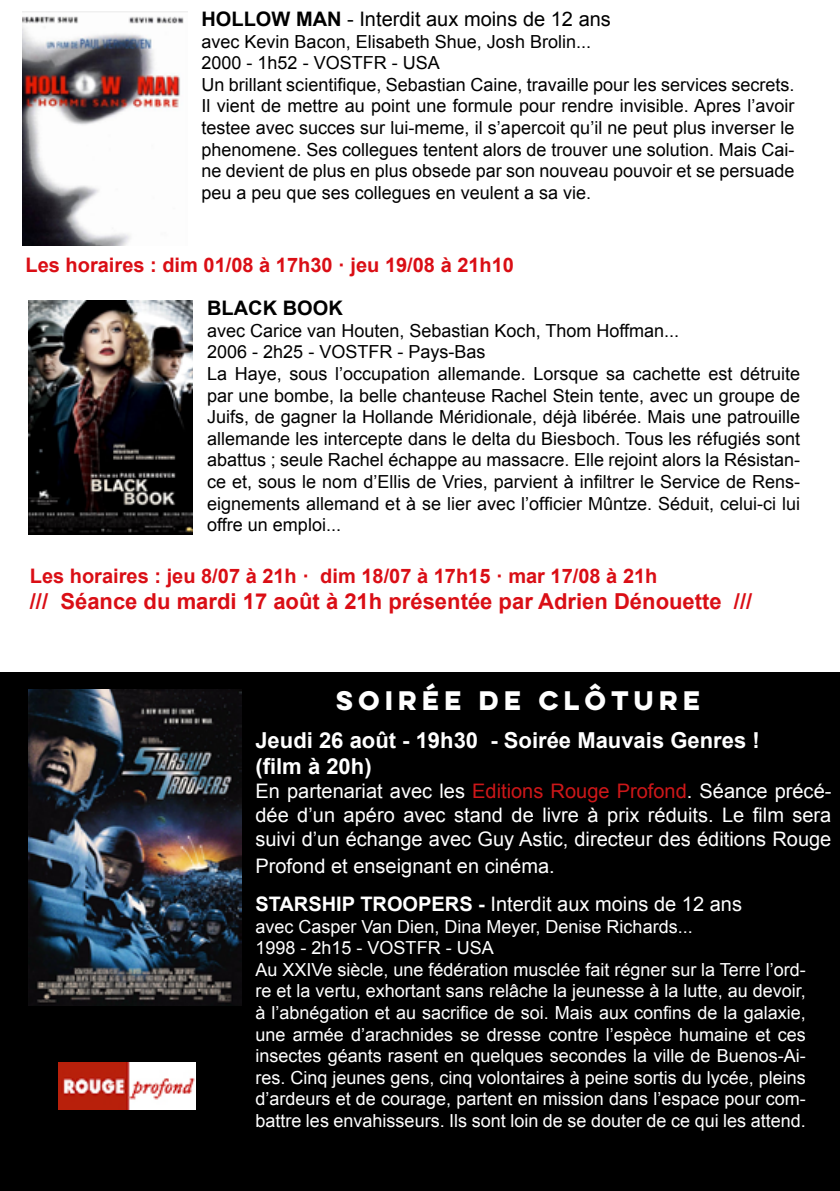
<style>
.page{position:relative;width:840px;height:1191px;background:#fff}
.page>*{position:absolute;margin:0;border:0;box-sizing:border-box;transform-origin:0 0}
.t1{font:700 24px "Lulo Clean W01 One";color:#fff}
.t2{font:700 22px "Arial";color:#da0e15}
.t3{font:700 22px/26.4px "Arial";color:#fff}
.t4{font:20px/24px "Arial";color:#fff;text-align:justify}
.t5{font:700 20px "Arial";color:#da0e15}
.t6{font:20px "Arial";color:#000}
.t7{font:700 20px "Arial";color:#000}
.t8{font:18px/21.6px "Arial";color:#000}
.t9{font:18px/21.6px "Arial";color:#fff}
.s1{font-weight:700}
.s2{color:#cd1719}
</style>
<div class="page">
<div style="left:0;top:672px;width:839px;height:519px;background:#000"></div>
<img style="left:28px;top:689px;width:213px;height:316px">
<img style="left:23px;top:11px;width:164px;height:234px">
<img style="left:28px;top:300px;width:165px;height:234px">
<img style="left:58px;top:1062px;width:138px;height:47px">
<p class="t6" style="left:201px;top:6px;width:410px"><span class="s1">HOLLOW MAN</span> - Interdit aux moins de 12 ans</p>
<p class="t8" style="left:201px;top:31px;width:594px">avec Kevin Bacon, Elisabeth Shue, Josh Brolin...<br>2000 - 1h52 - VOSTFR - USA<br>Un brillant scientifique, Sebastian Caine, travaille pour les services secrets.<br>Il vient de mettre au point une formule pour rendre invisible. Apres l’avoir testee avec succes sur lui-meme, il s’apercoit qu’il ne peut plus inverser le phenomene. Ses collegues tentent alors de trouver une solution. Mais Cai&shy;ne devient de plus en plus obsede par son nouveau pouvoir et se persuade peu a peu que ses collegues en veulent a sa vie.</p>
<p class="t5" style="left:26px;top:252px;width:490px">Les horaires : dim 01/08 à 17h30 · jeu 19/08 à 21h10</p>
<p class="t7" style="left:207px;top:295px;width:137px">BLACK BOOK</p>
<p class="t8" style="left:207px;top:320px;width:594px">avec Carice van Houten, Sebastian Koch, Thom Hoffman...<br>2006 - 2h25 - VOSTFR - Pays-Bas<br>La Haye, sous l’occupation allemande. Lorsque sa cachette est détruite par une bombe, la belle chanteuse Rachel Stein tente, avec un groupe de Juifs, de gagner la Hollande Méridionale, déjà libérée. Mais une patrouille allemande les intercepte dans le delta du Biesboch. Tous les réfugiés sont abattus ; seule Rachel échappe au massacre. Elle rejoint alors la Résistan&shy;ce et, sous le nom d’Ellis de Vries, parvient à infiltrer le Service de Rens&shy;eignements allemand et à se lier avec l’officier Mûntze. Séduit, celui-ci lui offre un emploi...</p>
<p class="t5" style="left:30px;top:562px;width:628px">Les horaires : jeu 8/07 à 21h · dim 18/07 à 17h15 · mar 17/08 à 21h</p>
<p class="t2" style="left:30px;top:587px;width:723px">/// Séance du mardi 17 août à 21h présentée par Adrien Dénouette ///</p>
<h1 class="t1" style="left:336px;top:683px;width:370px">SOIRÉE DE CLÔTURE</h1>
<p class="t3" style="left:255px;top:727px;width:505px">Jeudi 26 août - 19h30 - Soirée Mauvais Genres ! (film à 20h)</p>
<p class="t4" style="left:255px;top:779px;width:577px">En partenariat avec les <span class="s2">Editions Rouge Profond</span>. Séance précé&shy;dée d’un apéro avec stand de livre à prix réduits. Le film sera suivi d’un échange avec Guy Astic, directeur des éditions Rouge</p>
<p class="t4" style="left:255px;top:853px;width:301px">Profond et enseignant en cinéma.</p>
<p class="t4" style="left:255px;top:892px;width:488px"><span class="s1">STARSHIP TROOPERS -</span> Interdit aux moins de 12 ans</p>
<p class="t9" style="left:255px;top:915px;width:551px">avec Casper Van Dien, Dina Meyer, Denise Richards...<br>1998 - 2h15 - VOSTFR - USA<br>Au XXIVe siècle, une fédération musclée fait régner sur la Terre l’ord&shy;re et la vertu, exhortant sans relâche la jeunesse à la lutte, au devoir, à l’abnégation et au sacrifice de soi. Mais aux confins de la galaxie, une armée d’arachnides se dresse contre l’espèce humaine et ces insectes géants rasent en quelques secondes la ville de Buenos-Ai&shy;res. Cinq jeunes gens, cinq volontaires à peine sortis du lycée, pleins d’ardeurs et de courage, partent en mission dans l’espace pour com&shy;battre les envahisseurs. Ils sont loin de se douter de ce qui les attend.</p>
</div>
